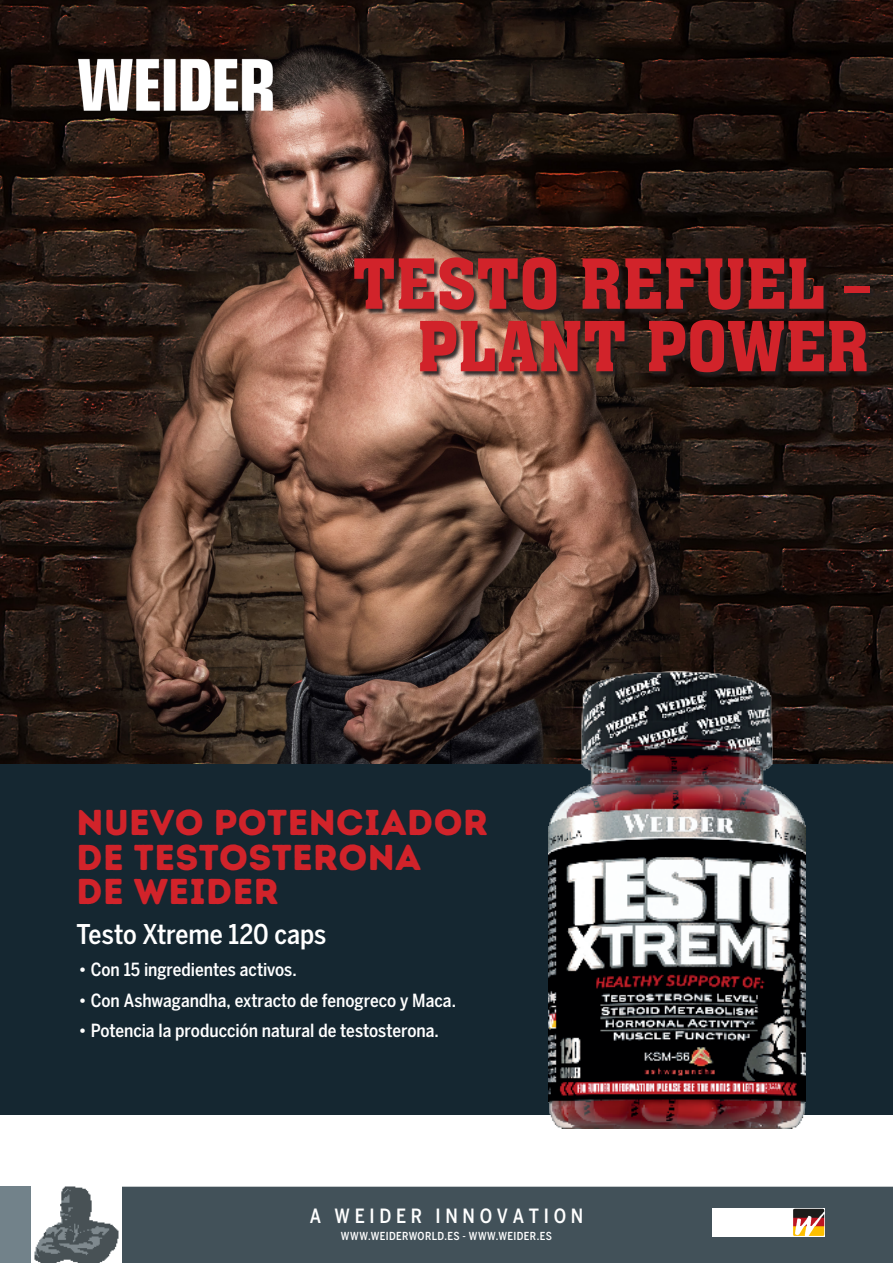
<style>
.page{position:relative;width:893px;height:1263px;background:#fff}
.page>*{position:absolute;margin:0;border:0;box-sizing:border-box;transform-origin:0 0}
.t1{font:67.8px/62.6px "Aachen BT";letter-spacing:-.01em;color:#d1232a;text-align:right}
.t2{font:36px "Intro Rust Base";letter-spacing:.01em;color:#d1232a}
.t3{font:500 condensed 27px "Benton Sans";letter-spacing:-.005em;color:#fff}
.t4{font:500 condensed 19.5px "Benton Sans";letter-spacing:.24em;color:#fff}
.t5{font:500 condensed 18px "Benton Sans";color:#fff}
.t6{font:500 condensed 10.95px "Benton Sans";letter-spacing:.035em;color:#fff}
</style>
<div class="page">
<img style="left:0;top:0;width:893px;height:764px">
<div style="left:0;top:764px;width:893px;height:351px;background:#152731"></div>
<img style="left:549px;top:672px;width:256px;height:457px">
<div style="left:355px;top:258px;width:521px;height:120px;background:#231f20;opacity:.9"></div>
<div style="left:0;top:1187px;width:87px;height:76px;background:#72828a"></div>
<div style="left:122px;top:1187px;width:771px;height:76px;background:#425159"></div>
<img style="left:31px;top:1186px;width:88px;height:77px">
<img style="left:713px;top:1209px;width:111px;height:27px">
<img style="left:78px;top:52px;width:194px;height:59px">
<p class="t1" style="left:352px;top:252px;width:519px">TESTO REFUEL –<br>PLANT POWER</p>
<p class="t2" style="left:77px;top:799px;width:413px">NUEVO POTENCIADOR</p>
<p class="t2" style="left:77px;top:834px;width:346px">DE TESTOSTERONA</p>
<p class="t2" style="left:77px;top:869px;width:204px">DE WEIDER</p>
<p class="t3" style="left:76px;top:918px;width:251px">Testo Xtreme 120 caps</p>
<p class="t5" style="left:79px;top:959px;width:220px">• Con 15 ingredientes activos.</p>
<p class="t5" style="left:79px;top:989px;width:379px">• Con Ashwagandha, extracto de fenogreco y Maca.</p>
<p class="t5" style="left:79px;top:1020px;width:362px">• Potencia la producción natural de testosterona.</p>
<p class="t4" style="left:310px;top:1205px;width:275px">A WEIDER INNOVATION</p>
<p class="t6" style="left:341px;top:1229px;width:213px">WWW.WEIDERWORLD.ES - WWW.WEIDER.ES</p>
</div>
